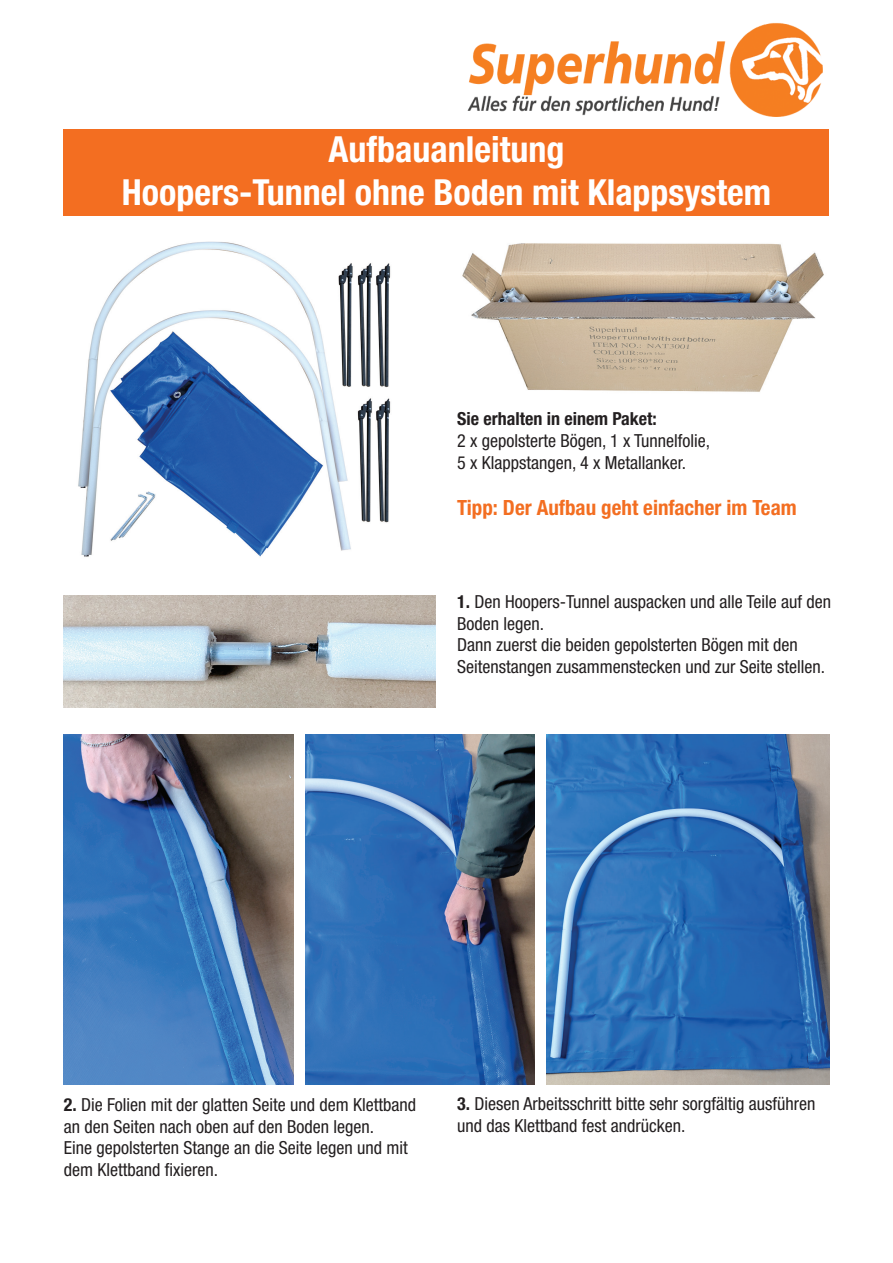
<style>
.page{position:relative;width:893px;height:1263px;background:#fff}
.page>*{position:absolute;margin:0;border:0;box-sizing:border-box;transform-origin:0 0}
.t1{font:700 condensed 36px/43.2px "Helvetica Neue LT Pro";color:#fff;text-align:center}
.t2{font:700 condensed 21px "Helvetica Neue LT Pro";color:#f36e21}
.t3{font:condensed 18px/21.6px "Helvetica Neue LT Pro";color:#231f20}
.t4{font:700 condensed 18px "Helvetica Neue LT Pro";color:#231f20}
.s1{font-weight:700}
</style>
<div class="page">
<div style="left:64px;top:130px;width:765px;height:86px;background:#f36e21"></div>
<img style="left:64px;top:595px;width:372px;height:112px">
<img style="left:467px;top:23px;width:356px;height:94px">
<img style="left:78px;top:241px;width:313px;height:316px">
<img style="left:462px;top:243px;width:362px;height:149px">
<img style="left:64px;top:734px;width:229px;height:351px">
<img style="left:305px;top:734px;width:230px;height:351px">
<img style="left:546px;top:734px;width:283px;height:351px">
<h1 class="t1" style="left:122px;top:127px;width:651px">Aufbauanleitung<br>Hoopers-Tunnel ohne Boden mit Klappsystem</h1>
<p class="t4" style="left:457px;top:408px;width:201px">Sie erhalten in einem Paket:</p>
<p class="t3" style="left:457px;top:430px;width:255px">2 x gepolsterte Bögen, 1 x Tunnelfolie,<br>5 x Klappstangen, 4 x Metallanker.</p>
<p class="t2" style="left:457px;top:495px;width:341px">Tipp: Der Aufbau geht einfacher im Team</p>
<p class="t3" style="left:457px;top:591px;width:376px"><span class="s1">1.</span> Den Hoopers-Tunnel auspacken und alle Teile auf den Boden legen.<br>Dann zuerst die beiden gepolsterten Bögen mit den Seitenstangen zusammenstecken und zur Seite stellen.</p>
<p class="t3" style="left:64px;top:1094px;width:354px"><span class="s1">2.</span> Die Folien mit der glatten Seite und dem Klettband an den Seiten nach oben auf den Boden legen.<br>Eine gepolsterten Stange an die Seite legen und mit dem Klettband fixieren.</p>
<p class="t3" style="left:457px;top:1093px;width:360px"><span class="s1">3.</span> Diesen Arbeitsschritt bitte sehr sorgfältig ausführen und das Klettband fest andrücken.</p>
</div>
